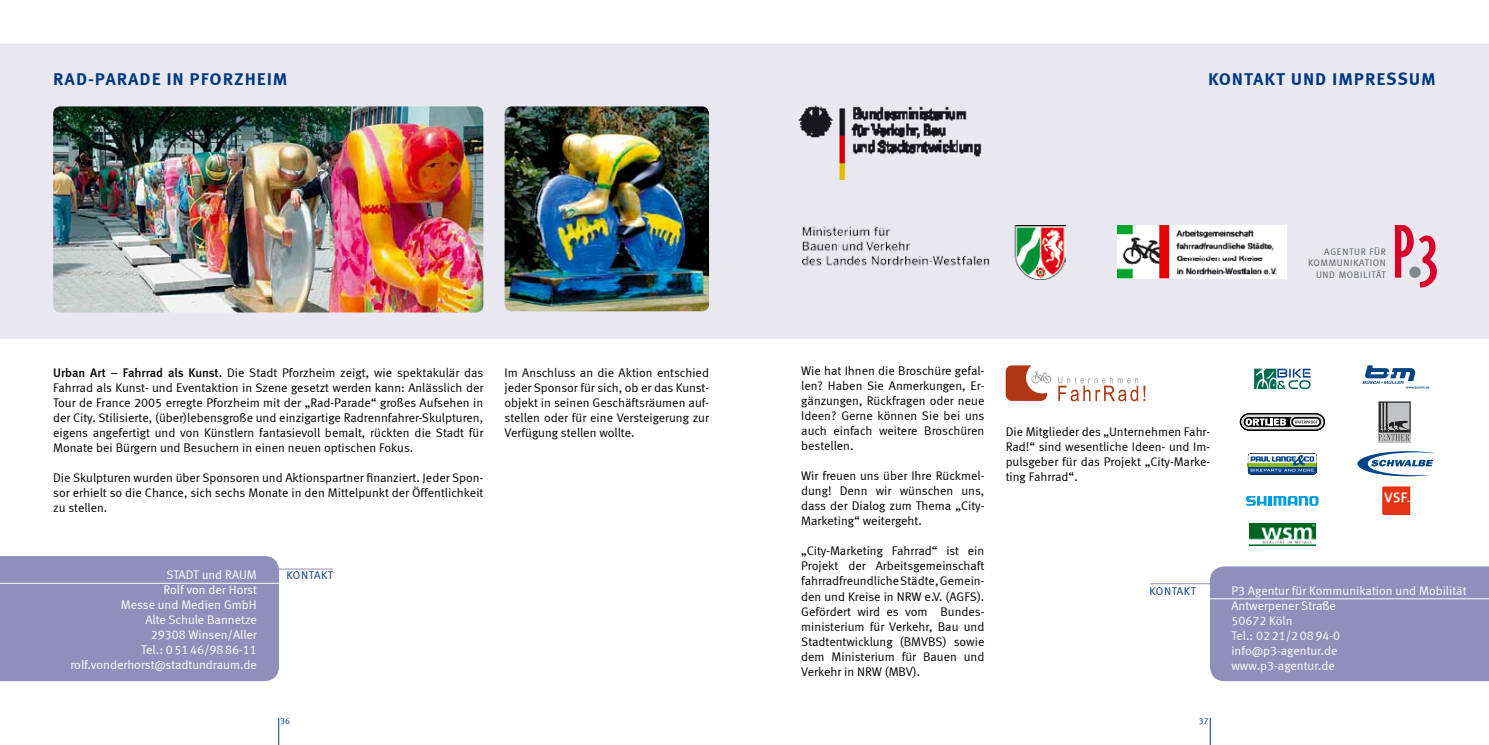
<style>
.page{position:relative;width:1489px;height:745px;background:#fff}
.page>*{position:absolute;margin:0;border:0;box-sizing:border-box;transform-origin:0 0}
.t1{font:700 17.5px "Meta Correspondence";letter-spacing:.05em;color:#003882}
.t2{font:12.5px/15px "Meta Correspondence";color:#000;text-align:justify}
.t3{font:12.5px/15px "Meta Correspondence";color:#fff}
.t4{font:11.25px "Meta Correspondence";letter-spacing:.03em;color:#003882}
.t5{font:9.5px/11.4px "Meta Normal";letter-spacing:.07em;color:#595d64;text-align:right}
.t6{font:8.75px "Meta Correspondence";color:#003882}
.s1{font-family:"Meta";font-weight:500}
</style>
<div class="page">
<div style="left:0;top:44px;width:1488px;height:294px;background:#e9e8f1"></div>
<div style="left:0;top:556px;width:279px;height:124px;background:#908eba"></div>
<div style="left:1209px;top:566px;width:279px;height:114px;background:#908eba"></div>
<hr style="left:1208px;top:598px;width:280px;height:1px;background:#fff">
<hr style="left:0;top:582px;width:281px;height:1px;background:#fff">
<hr style="left:275px;top:568px;width:58px;height:1px;background:#908eba">
<hr style="left:1150px;top:583px;width:73px;height:1px;background:#908eba">
<img style="left:53px;top:106px;width:430px;height:206px">
<img style="left:504px;top:106px;width:205px;height:205px">
<svg style="left:278px;top:717px;width:1px;height:27px"></svg>
<svg style="left:1209px;top:717px;width:1px;height:27px"></svg>
<img style="left:794px;top:93px;width:202px;height:86px">
<img style="left:802px;top:225px;width:263px;height:54px">
<img style="left:1116px;top:225px;width:170px;height:53px">
<svg style="left:1058px;top:376px;width:87px;height:25px"></svg>
<svg style="left:1005px;top:365px;width:46px;height:35px"></svg>
<svg style="left:1394px;top:225px;width:42px;height:62px"></svg>
<svg style="left:1246px;top:496px;width:72px;height:9px"></svg>
<img style="left:1249px;top:523px;width:65px;height:22px">
<img style="left:1382px;top:486px;width:27px;height:28px">
<svg style="left:1247px;top:453px;width:69px;height:21px"></svg>
<svg style="left:1357px;top:451px;width:77px;height:25px"></svg>
<svg style="left:1239px;top:413px;width:85px;height:17px"></svg>
<svg style="left:1378px;top:440px;width:32px;height:2px"></svg>
<svg style="left:1378px;top:401px;width:32px;height:39px"></svg>
<div style="left:1378px;top:402px;width:31px;height:30px;border:1px solid #221f20"></div>
<svg style="left:1254px;top:368px;width:56px;height:21px"></svg>
<svg style="left:1362px;top:365px;width:67px;height:23px"></svg>
<h1 class="t1" style="left:53px;top:68px;width:54px">RAD-PARAD</h1>
<h1 class="t1" style="left:152px;top:68px;width:126px">E IN PFORZHEIM</h1>
<p class="t2" style="left:53px;top:365px;width:432px"><span class="s1">Urban Art – Fahrrad als Kunst.</span> Die Stadt Pforzheim zeigt, wie spektakulär das Fahrrad als Kunst- und Eventaktion in Szene gesetzt werden kann: Anlässlich der Tour de France 2005 erregte Pforzheim mit der „Rad-Parade“ großes Aufsehen in der City. Stilisierte, (über)lebensgroße und einzigartige Radrennfahrer-Skulpturen, eigens angefertigt und von Künstlern fantasievoll bemalt, rückten die Stadt für Monate bei Bürgern und Besuchern in einen neuen optischen Fokus.</p>
<p class="t2" style="left:53px;top:470px;width:432px">Die Skulpturen wurden über Sponsoren und Aktionspartner finanziert. Jeder Spon&shy;sor erhielt so die Chance, sich sechs Monate in den Mittelpunkt der Öffentlichkeit zu stellen.</p>
<p class="t2" style="left:504px;top:365px;width:206px">Im Anschluss an die Aktion entschied jeder Sponsor für sich, ob er das Kunst&shy;objekt in seinen Geschäftsräumen auf&shy;stellen oder für eine Versteigerung zur Verfügung stellen wollte.</p>
<p class="t3" style="left:166px;top:567px;width:82px">STADT und RAUM</p>
<p class="t3" style="left:163px;top:582px;width:95px">Rolf von der Horst</p>
<p class="t3" style="left:121px;top:597px;width:135px">Messe und Medien GmbH</p>
<p class="t3" style="left:145px;top:612px;width:113px">Alte Schule Bannetze</p>
<p class="t3" style="left:151px;top:627px;width:108px">29308 Winsen/Aller</p>
<p class="t3" style="left:141px;top:642px;width:117px">Tel.: 05146/9886-11</p>
<p class="t3" style="left:70px;top:657px;width:188px">rolf.vonderhorst@stadtundraum.de</p>
<p class="t4" style="left:286px;top:568px;width:48px">kontakt</p>
<h1 class="t1" style="left:1207px;top:68px;width:36px">KONTA</h1>
<h1 class="t1" style="left:1264px;top:68px;width:39px">KT UND</h1>
<h1 class="t1" style="left:1331px;top:68px;width:68px">IMPRESSUM</h1>
<p class="t5" style="left:1307px;top:245px;width:79px">AGENTUR FÜR<br>KOMMUNIKATION<br>UND MOBILITÄT</p>
<p class="t2" style="left:801px;top:363px;width:185px">Wie hat Ihnen die Broschüre gefal&shy;len? Haben Sie Anmerkungen, Er&shy;gänzungen, Rückfragen oder neue Ideen? Gerne können Sie bei uns auch einfach weitere Broschüren bestellen.</p>
<p class="t2" style="left:801px;top:468px;width:185px">Wir freuen uns über Ihre Rückmel&shy;dung! Denn wir wünschen uns, dass der Dialog zum Thema „City-Marketing“ weitergeht.</p>
<p class="t2" style="left:801px;top:543px;width:185px">„City-Marketing Fahrrad“ ist ein Projekt der Arbeitsgemeinschaft fahrradfreundliche Städte, Gemein&shy;den und Kreise in NRW e.V. (AGFS).<br>Gefördert wird es vom Bundes&shy;ministerium für Verkehr, Bau und Stadtentwicklung (BMVBS) sowie dem Ministerium für Bauen und Verkehr in NRW (MBV).</p>
<p class="t2" style="left:1005px;top:424px;width:206px">Die Mitglieder des „U nternehmen Fahr-Rad!“ sind wesentliche Ideen- und Im&shy;pulsgeber für das Projekt „City-Marke&shy;ting Fahrrad“.</p>
<p class="t4" style="left:1149px;top:584px;width:48px">kontakt</p>
<p class="t3" style="left:1231px;top:583px;width:237px">P3 Agentur für Kommunikation und Mobilität<br>Antwerpener Straße<br>50672 Köln<br>Tel.: 0221/20894-0<br>info@p3-agentur.de<br>www.p3-agentur.de</p>
<p class="t6" style="left:280px;top:715px;width:11px">36</p>
<p class="t6" style="left:1198px;top:715px;width:11px">37</p>
</div>
